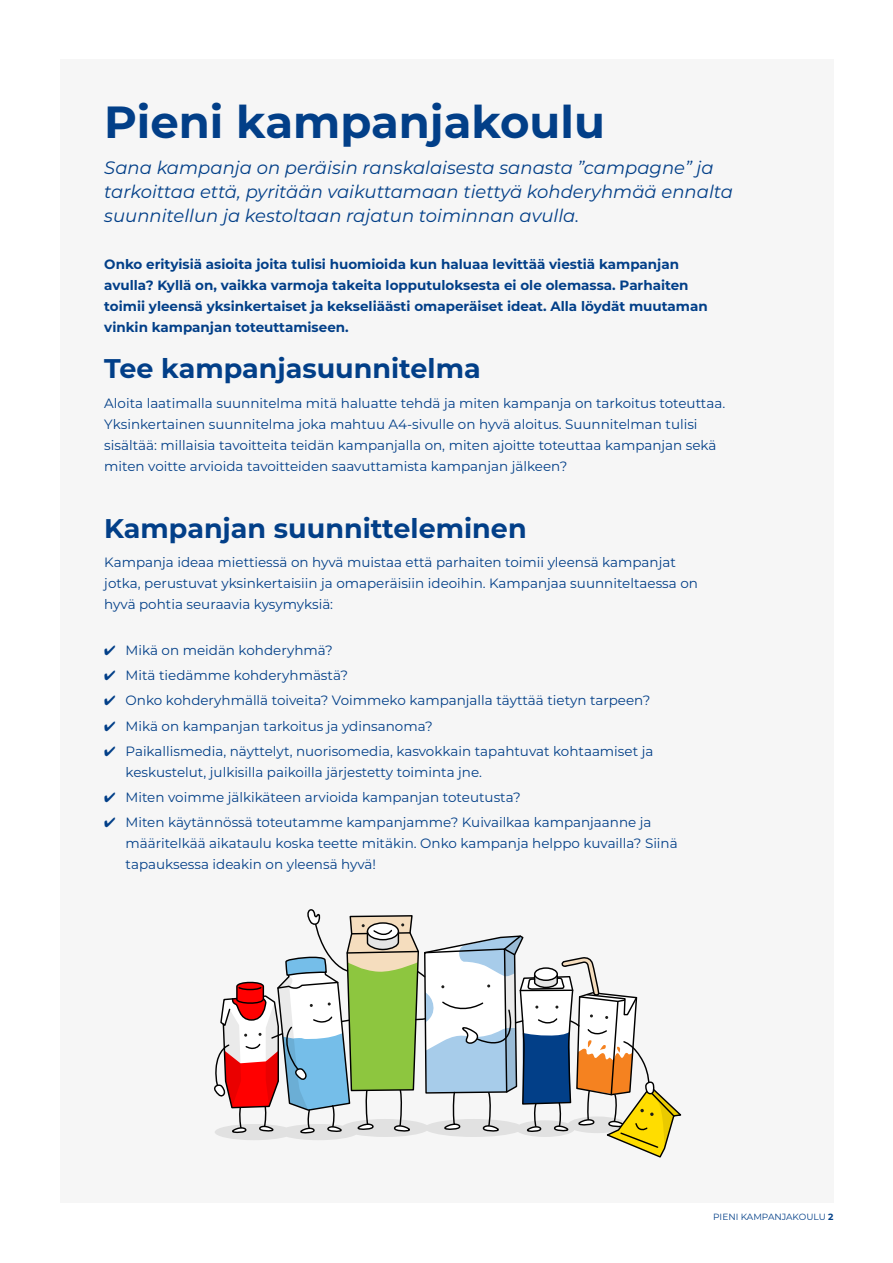
<style>
.page{position:relative;width:893px;height:1263px;background:#fff}
.page>*{position:absolute;margin:0;border:0;box-sizing:border-box;transform-origin:0 0}
.t1{font:700 45px "Montserrat";color:#023f88}
.t2{font:700 27px "Montserrat";color:#023f88}
.t3{font:italic 18px/24px "Montserrat";color:#023f88}
.t4{font:13.5px/21px "Montserrat";color:#023f88}
.t5{font:700 13.5px/21px "Montserrat";color:#023f88}
.t6{font:9px "Montserrat";color:#023f88}
.s1{font-weight:700}
</style>
<div class="page">
<div style="left:60px;top:60px;width:773px;height:1143px;background:#f6f6f6"></div>
<svg style="left:214px;top:909px;width:468px;height:249px"></svg>
<p class="t1" style="left:104px;top:89px;width:502px">Pieni kampanjakoulu</p>
<p class="t3" style="left:104px;top:155px;width:630px">Sana kampanja on peräisin ranskalaisesta sanasta ”campagne” ja tarkoittaa että, pyritään vaikuttamaan tiettyä kohderyhmää ennalta suunnitellun ja kestoltaan rajatun toiminnan avulla.</p>
<p class="t5" style="left:104px;top:253px;width:605px">Onko erityisiä asioita joita tulisi huomioida kun haluaa levittää viestiä kampanjan avulla? Kyllä on, vaikka varmoja takeita lopputuloksesta ei ole olemassa. Parhaiten toimii yleensä yksinkertaiset ja kekseliäästi omaperäiset ideat. Alla löydät muutaman vinkin kampanjan toteuttamiseen.</p>
<p class="t2" style="left:104px;top:348px;width:378px">Tee kampanjasuunnitelma</p>
<p class="t4" style="left:104px;top:392px;width:622px">Aloita laatimalla suunnitelma mitä haluatte tehdä ja miten kampanja on tarkoitus toteuttaa.<br>Yksinkertainen suunnitelma joka mahtuu A4-sivulle on hyvä aloitus. Suunnitelman tulisi sisältää: millaisia tavoitteita teidän kampanjalla on, miten ajoitte toteuttaa kampanjan sekä miten voitte arvioida tavoitteiden saavuttamista kampanjan jälkeen?</p>
<p class="t2" style="left:104px;top:509px;width:424px">Kampanjan suunnitteleminen</p>
<p class="t4" style="left:104px;top:551px;width:595px">Kampanja ideaa miettiessä on hyvä muistaa että parhaiten toimii yleensä kampanjat jotka, perustuvat yksinkertaisiin ja omaperäisiin ideoihin. Kampanjaa suunniteltaessa on hyvä pohtia seuraavia kysymyksiä:</p>
<p class="t4" style="left:104px;top:639px;width:230px">✔ Mikä on meidän kohderyhmä?</p>
<p class="t4" style="left:104px;top:664px;width:245px">✔ Mitä tiedämme kohderyhmästä?</p>
<p class="t4" style="left:104px;top:690px;width:548px">✔ Onko kohderyhmällä toiveita? Voimmeko kampanjalla täyttää tietyn tarpeen?</p>
<p class="t4" style="left:104px;top:715px;width:330px">✔ Mikä on kampanjan tarkoitus ja ydinsanoma?</p>
<p class="t4" style="left:126px;top:740px;width:529px;text-indent:-21px">✔ Paikallismedia, näyttelyt, nuorisomedia, kasvokkain tapahtuvat kohtaamiset ja keskustelut, julkisilla paikoilla järjestetty toiminta jne.</p>
<p class="t4" style="left:104px;top:786px;width:418px">✔ Miten voimme jälkikäteen arvioida kampanjan toteutusta?</p>
<p class="t4" style="left:126px;top:812px;width:554px;text-indent:-21px">✔ Miten käytännössä toteutamme kampanjamme? Kuivailkaa kampanjaanne ja määritelkää aikataulu koska teette mitäkin. Onko kampanja helppo kuvailla? Siinä tapauksessa ideakin on yleensä hyvä!</p>
<p class="t6" style="left:713px;top:1210px;width:122px">PIENI KAMPANJAKOULU <span class="s1">2</span></p>
</div>
